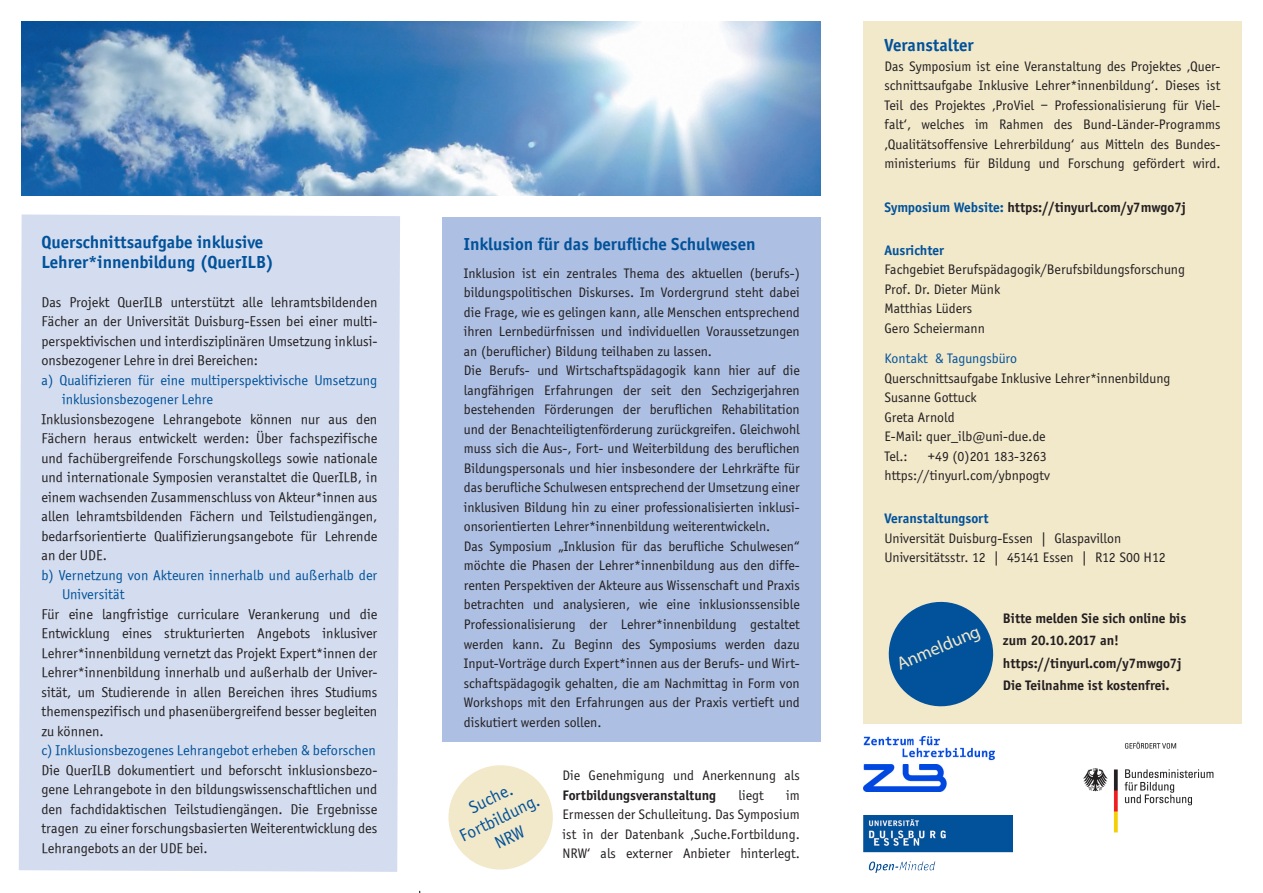
<style>
.page{position:relative;width:1263px;height:893px;background:#fff}
.page>*{position:absolute;margin:0;border:0;box-sizing:border-box;transform-origin:0 0}
.Fließtext_10_Punkt{font:700 18px/19.5px "Officina Sans";color:#01529a}
.Head{font:700 18px "Officina Sans";color:#01529a}
.t1{font:18px/21.6px "Officina Sans";color:#01529a;text-align:center}
.t2{font:18px "Myriad Pro";color:#f2e8ca}
.Fließtext_10_Punkt-2{font:14.25px/19.5px "Officina Sans";color:#231f20;text-align:justify}
.Fließtext_10_Punkt_f{font:14.25px/19.5px "Officina Sans ITCTT Book";color:#231f20;text-align:justify}
.Fließtext_10_Punkt_f-2{font:14.25px/19.5px "Officina Sans ITCTT Book";color:#01529a}
.Head_OrgaInfo{font:14.25px/19.5px "Officina Sans";color:#231f20}
.Fließtext_10_Punkt-3{font:700 14.25px/22.5px "Officina Sans";color:#231f20}
.s1{font-weight:700}
.s2{color:#01529a}
.s3{font-weight:700;color:#01529a}
.s4{font-family:"Officina Sans ITCTT Bold";font-weight:400}
</style>
<div class="page">
<div style="left:19px;top:214px;width:381px;height:658px;background:#d4ddef"></div>
<img style="left:21px;top:21px;width:800px;height:175px">
<div style="left:443px;top:217px;width:378px;height:524px;background:#adbfe2"></div>
<div style="left:863px;top:21px;width:379px;height:703px;background:#f2e8ca"></div>
<svg style="left:888px;top:601px;width:106px;height:106px"></svg>
<img style="left:1083px;top:741px;width:131px;height:92px">
<img style="left:863px;top:736px;width:132px;height:56px">
<img style="left:863px;top:815px;width:149px;height:58px">
<svg style="left:448px;top:765px;width:105px;height:105px"></svg>
<p class="Fließtext_10_Punkt" style="left:41px;top:232px;width:234px">Querschnittsaufgabe inklusive<br>Lehrer*innenbildung (QuerILB)</p>
<p class="Fließtext_10_Punkt_f" style="left:41px;top:292px;width:337px">Das Projekt QuerILB unterstützt alle lehramtsbildenden Fächer an der Universität Duisburg-Essen bei einer multi&shy;perspektivischen und interdisziplinären Umsetzung inklusi&shy;onsbezogener Lehre in drei Bereichen:</p>
<p class="Fließtext_10_Punkt_f-2" style="left:62px;top:370px;width:317px;text-indent:-21px">a) Qualifizieren für eine multiperspektivische Umsetzung inklusionsbezogener Lehre</p>
<p class="Fließtext_10_Punkt_f" style="left:41px;top:409px;width:337px">Inklusionsbezogene Lehrangebote können nur aus den Fächern heraus entwickelt werden: Über fachspezifische und fachübergreifende Forschungskollegs sowie nationale und internationale Symposien veranstaltet die QuerILB, in einem wachsenden Zusammenschluss von Akteur*innen aus allen lehramtsbildenden Fächern und Teilstudiengängen, bedarfsorientierte Qualifizierungsangebote für Lehrende an der UDE.</p>
<p class="Fließtext_10_Punkt_f-2" style="left:62px;top:565px;width:317px;text-indent:-21px">b) Vernetzung von Akteuren innerhalb und außerhalb der<br>Universität</p>
<p class="Fließtext_10_Punkt_f" style="left:41px;top:604px;width:337px">Für eine langfristige curriculare Verankerung und die Entwicklung eines strukturierten Angebots inklusiver Lehrer*innenbildung vernetzt das Projekt Expert*innen der Lehrer*innenbildung innerhalb und außerhalb der Univer&shy;sität, um Studierende in allen Bereichen ihres Studiums themenspezifisch und phasenübergreifend besser begleiten zu können.</p>
<p class="Fließtext_10_Punkt_f-2" style="left:41px;top:741px;width:336px">c) Inklusionsbezogenes Lehrangebot erheben &amp; beforschen</p>
<p class="Fließtext_10_Punkt_f" style="left:41px;top:760px;width:337px">Die QuerILB dokumentiert und beforscht inklusionsbezo&shy;gene Lehrangebote in den bildungswissenschaftlichen und den fachdidaktischen Teilstudiengängen. Die Ergebnisse tragen zu einer forschungsbasierten Weiterentwicklung des Lehrangebots an der UDE bei.</p>
<p class="Head" style="left:464px;top:233px;width:293px">Inklusion für das berufliche Schulwesen</p>
<p class="Fließtext_10_Punkt-2" style="left:464px;top:264px;width:337px">Inklusion ist ein zentrales Thema des aktuellen (berufs-) bildungspolitischen Diskurses. Im Vordergrund steht dabei die Frage, wie es gelingen kann, alle Menschen entsprechend ihren Lernbedürfnissen und individuellen Voraussetzungen an (beruflicher) Bildung teilhaben zu lassen.</p>
<p class="Fließtext_10_Punkt-2" style="left:464px;top:361px;width:337px">Die Berufs- und Wirtschaftspädagogik kann hier auf die langfährigen Erfahrungen der seit den Sechzigerjahren bestehenden Förderungen der beruflichen Rehabilitation und der Benachteiligtenförderung zurückgreifen. Gleichwohl muss sich die Aus-, Fort- und Weiterbildung des beruflichen Bildungspersonals und hier insbesondere der Lehrkräfte für das berufliche Schulwesen entsprechend der Umsetzung einer inklusiven Bildung hin zu einer professionalisierten inklusi&shy;onsorientierten Lehrer*innenbildung weiterentwickeln.</p>
<p class="Fließtext_10_Punkt-2" style="left:464px;top:537px;width:337px">Das Symposium „Inklusion für das berufliche Schulwesen“ möchte die Phasen der Lehrer*innenbildung aus den diffe&shy;renten Perspektiven der Akteure aus Wissenschaft und Praxis betrachten und analysieren, wie eine inklusionssensible Professionalisierung der Lehrer*innenbildung gestaltet werden kann. Zu Beginn des Symposiums werden dazu Input-Vorträge durch Expert*innen aus der Berufs- und Wirt&shy;schaftspädagogik gehalten, die am Nachmittag in Form von Workshops mit den Erfahrungen aus der Praxis vertieft und diskutiert werden sollen.</p>
<p class="t1" style="left:446px;top:808px;width:89px;rotate:-26deg">Suche.<br>Fortbildung.<br>NRW</p>
<p class="Fließtext_10_Punkt-2" style="left:562px;top:766px;width:239px">Die Genehmigung und Anerkennung als<br><span class="s1">Fortbildungsveranstaltung</span></p>
<p class="Fließtext_10_Punkt-2" style="left:739px;top:785px;width:27px">liegt</p>
<p class="Fließtext_10_Punkt-2" style="left:562px;top:785px;width:239px;text-indent:224px">im Ermessen der Schulleitung. Das Symposium ist in der Datenbank ‚Suche.Fortbildung.<br>NRW‘ als externer Anbieter hinterlegt.</p>
<p class="Fließtext_10_Punkt" style="left:884px;top:36px;width:91px">Veranstalter</p>
<p class="Fließtext_10_Punkt-2" style="left:884px;top:57px;width:337px">Das Symposium ist eine Veranstaltung des Projektes ‚Quer&shy;schnittsaufgabe Inklusive Lehrer*innenbildung‘. Dieses ist Teil des Projektes ‚ProViel – Professionalisierung für Viel&shy;falt‘, welches im Rahmen des Bund-Länder-Programms ‚Qualitätsoffensive Lehrerbildung‘ aus Mitteln des Bundes&shy;ministeriums für Bildung und Forschung gefördert wird.</p>
<p class="Fließtext_10_Punkt-3" style="left:884px;top:196px;width:303px"><span class="s2">Symposium Website:</span> https://tinyurl.com/y7mwgo7j</p>
<p class="Fließtext_10_Punkt-2" style="left:884px;top:241px;width:302px;text-align:left"><span class="s3">Ausrichter<br></span>Fachgebiet Berufspädagogik/Berufsbildungsforschung<br>Prof. Dr. Dieter Münk<br>Matthias Lüders<br>Gero Scheiermann</p>
<p class="Head_OrgaInfo" style="left:884px;top:349px;width:287px"><span class="s2">Kontakt &amp; Tagungsbüro<br></span>Querschnittsaufgabe Inklusive Lehrer*innenbildung<br>Susanne Gottuck<br>Greta Arnold<br>E-Mail: quer_ilb@uni-due.de<br>Tel.:</p>
<p class="Head_OrgaInfo" style="left:884px;top:446px;width:167px;text-align:right">+49 (0)201 183-3263 https://tinyurl.com/ybnpogtv</p>
<p class="Fließtext_10_Punkt-2" style="left:884px;top:509px;width:283px;text-align:left"><span class="s3">Veranstaltungsort<br></span>Universität Duisburg-Essen | Glaspavillon<br>Universitätsstr. 12 | 45141 Essen | R12 S00 H12</p>
<p class="t2" style="left:893px;top:654px;width:90px;rotate:-23deg">Anmeldung</p>
<p class="Fließtext_10_Punkt-3" style="left:1003px;top:607px;width:185px">Bitte melden Sie sich online bis zum 20.10.2017 an! https://tinyurl.com/y7mwgo7j</p>
<p class="Fließtext_10_Punkt-3" style="left:1003px;top:674px;width:168px">Die Teilnahme ist kostenfrei<span class="s4">.</span></p>
</div>
